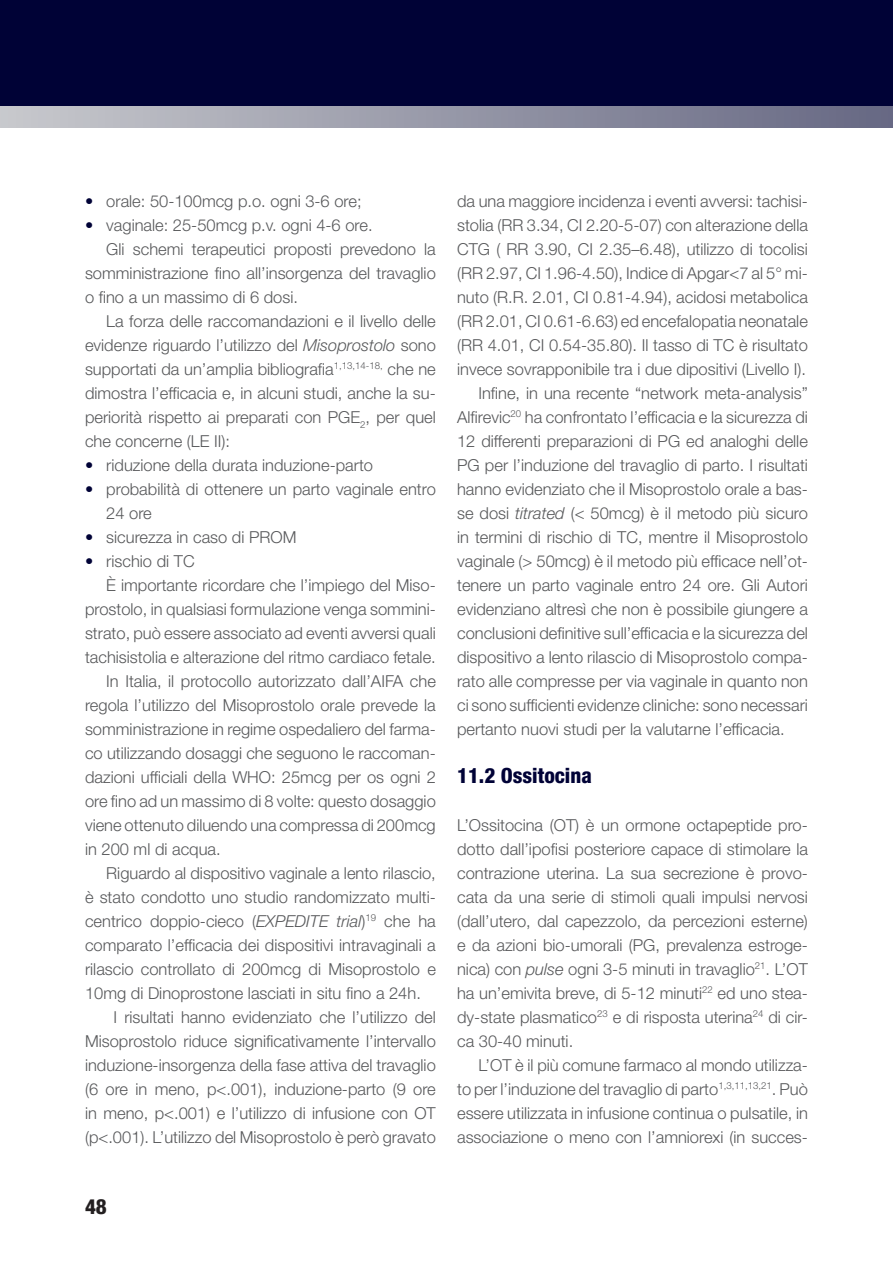
<style>
.page{position:relative;width:893px;height:1263px;background:#fff}
.page>*{position:absolute;margin:0;border:0;box-sizing:border-box;transform-origin:0 0}
.t1{font:800 condensed 21px "Helvetica Neue LT Std";color:#000236}
.t2{font:800 condensed 21px "Helvetica Neue LT Std";color:#231f20}
.t3{font:300 16.5px/24px "Helvetica Neue LT Std";color:#57585a;text-align:justify}
.s1{color:#000236}
.s2{font-style:italic}
</style>
<div class="page">
<div style="left:0;top:0;width:893px;height:128px;background:#000236"></div>
<div style="left:0;top:106px;width:893px;height:22px;background:linear-gradient(to right,#c8c9cd,#666783)"></div>
<p class="t3" style="left:85px;top:189px;width:278px"><span class="s1">•</span> orale: 50-100mcg p.o. ogni 3-6 ore;</p>
<p class="t3" style="left:85px;top:213px;width:289px"><span class="s1">•</span> vaginale: 25-50mcg p.v. ogni 4-6 ore.</p>
<p class="t3" style="left:106px;top:237px;width:331px">Gli schemi terapeutici proposti prevedono la</p>
<p class="t3" style="left:85px;top:261px;width:352px">somministrazione fino all’insorgenza del travaglio</p>
<p class="t3" style="left:85px;top:285px;width:214px">o fino a un massimo di 6 dosi.</p>
<p class="t3" style="left:106px;top:309px;width:331px">La forza delle raccomandazioni e il livello delle</p>
<p class="t3" style="left:85px;top:333px;width:352px">evidenze riguardo l’utilizzo del <span class="s2">Misoprostolo</span> sono</p>
<p class="t3" style="left:85px;top:357px;width:352px">supportati da un’amplia bibliografia<sup>1,13,14-18,</sup> che ne</p>
<p class="t3" style="left:85px;top:381px;width:352px">dimostra l’efficacia e, in alcuni studi, anche la su‑</p>
<p class="t3" style="left:85px;top:405px;width:352px">periorità rispetto ai preparati con PGE<sub>2</sub>, per quel</p>
<p class="t3" style="left:85px;top:429px;width:146px">che concerne (LE II):</p>
<p class="t3" style="left:85px;top:453px;width:290px"><span class="s1">•</span> riduzione della durata induzione-parto</p>
<p class="t3" style="left:106px;top:477px;width:331px;text-indent:-21px"><span class="s1">•</span> probabilità di ottenere un parto vaginale entro<br>24 ore</p>
<p class="t3" style="left:85px;top:525px;width:213px"><span class="s1">•</span> sicurezza in caso di PROM</p>
<p class="t3" style="left:85px;top:549px;width:111px"><span class="s1">•</span> rischio di TC</p>
<p class="t3" style="left:106px;top:573px;width:331px">È importante ricordare che l’impiego del Miso‑</p>
<p class="t3" style="left:85px;top:597px;width:352px">prostolo, in qualsiasi formulazione venga sommini‑</p>
<p class="t3" style="left:85px;top:621px;width:352px">strato, può essere associato ad eventi avversi quali</p>
<p class="t3" style="left:85px;top:645px;width:352px">tachisistolia e alterazione del ritmo cardiaco fetale.</p>
<p class="t3" style="left:106px;top:669px;width:331px">In Italia, il protocollo autorizzato dall’AIFA che</p>
<p class="t3" style="left:85px;top:693px;width:352px">regola l’utilizzo del Misoprostolo orale prevede la</p>
<p class="t3" style="left:85px;top:717px;width:352px">somministrazione in regime ospedaliero del farma‑</p>
<p class="t3" style="left:85px;top:741px;width:352px">co utilizzando dosaggi che seguono le raccoman‑</p>
<p class="t3" style="left:85px;top:765px;width:352px">dazioni ufficiali della WHO: 25mcg per os ogni 2</p>
<p class="t3" style="left:85px;top:789px;width:352px">ore fino ad un massimo di 8 volte: questo dosaggio</p>
<p class="t3" style="left:85px;top:813px;width:352px">viene ottenuto diluendo una compressa di 200mcg</p>
<p class="t3" style="left:85px;top:837px;width:137px">in 200 ml di acqua.</p>
<p class="t3" style="left:106px;top:861px;width:331px">Riguardo al dispositivo vaginale a lento rilascio,</p>
<p class="t3" style="left:85px;top:885px;width:352px">è stato condotto uno studio randomizzato multi‑</p>
<p class="t3" style="left:85px;top:909px;width:352px">centrico doppio-cieco (<span class="s2">EXPEDITE trial</span>)<sup>19</sup> che ha</p>
<p class="t3" style="left:85px;top:933px;width:352px">comparato l’efficacia dei dispositivi intravaginali a</p>
<p class="t3" style="left:85px;top:957px;width:352px">rilascio controllato di 200mcg di Misoprostolo e</p>
<p class="t3" style="left:85px;top:981px;width:337px">10mg di Dinoprostone lasciati in situ fino a 24h.</p>
<p class="t3" style="left:114px;top:1005px;width:324px">I risultati hanno evidenziato che l’utilizzo del</p>
<p class="t3" style="left:85px;top:1029px;width:352px">Misoprostolo riduce significativamente l’intervallo</p>
<p class="t3" style="left:85px;top:1053px;width:352px">induzione-insorgenza della fase attiva del travaglio</p>
<p class="t3" style="left:85px;top:1077px;width:352px">(6 ore in meno, p&lt;.001), induzione-parto (9 ore</p>
<p class="t3" style="left:85px;top:1101px;width:352px">in meno, p&lt;.001) e l’utilizzo di infusione con OT</p>
<p class="t3" style="left:85px;top:1125px;width:352px">(p&lt;.001). L’utilizzo del Misoprostolo è però gravato</p>
<p class="t3" style="left:457px;top:189px;width:352px">da una maggiore incidenza i eventi avversi: tachisi‑</p>
<p class="t3" style="left:457px;top:213px;width:352px">stolia (RR 3.34, CI 2.20-5-07) con alterazione della</p>
<p class="t3" style="left:457px;top:237px;width:352px">CTG ( RR 3.90, CI 2.35–6.48), utilizzo di tocolisi</p>
<p class="t3" style="left:457px;top:261px;width:352px">(RR 2.97, CI 1.96-4.50), Indice di Apgar&lt;7 al 5° mi‑</p>
<p class="t3" style="left:457px;top:285px;width:352px">nuto (R.R. 2.01, CI 0.81-4.94), acidosi metabolica</p>
<p class="t3" style="left:457px;top:309px;width:352px">(RR 2.01, CI 0.61-6.63) ed encefalopatia neonatale</p>
<p class="t3" style="left:457px;top:333px;width:352px">(RR 4.01, CI 0.54-35.80). Il tasso di TC è risultato</p>
<p class="t3" style="left:457px;top:357px;width:351px">invece sovrapponibile tra i due dipositivi (Livello I).</p>
<p class="t3" style="left:478px;top:381px;width:331px">Infine, in una recente “network meta-analysis”</p>
<p class="t3" style="left:457px;top:405px;width:352px">Alfirevic<sup>20</sup> ha confrontato l’efficacia e la sicurezza di</p>
<p class="t3" style="left:457px;top:429px;width:352px">12 differenti preparazioni di PG ed analoghi delle</p>
<p class="t3" style="left:457px;top:453px;width:352px">PG per l’induzione del travaglio di parto. I risultati</p>
<p class="t3" style="left:457px;top:477px;width:352px">hanno evidenziato che il Misoprostolo orale a bas‑</p>
<p class="t3" style="left:457px;top:501px;width:352px">se dosi <span class="s2">titrated</span> (&lt; 50mcg) è il metodo più sicuro</p>
<p class="t3" style="left:457px;top:525px;width:352px">in termini di rischio di TC, mentre il Misoprostolo</p>
<p class="t3" style="left:457px;top:549px;width:352px">vaginale (&gt; 50mcg) è il metodo più efficace nell’ot‑</p>
<p class="t3" style="left:457px;top:573px;width:352px">tenere un parto vaginale entro 24 ore. Gli Autori</p>
<p class="t3" style="left:457px;top:597px;width:352px">evidenziano altresì che non è possibile giungere a</p>
<p class="t3" style="left:457px;top:621px;width:352px">conclusioni definitive sull’efficacia e la sicurezza del</p>
<p class="t3" style="left:457px;top:645px;width:352px">dispositivo a lento rilascio di Misoprostolo compa‑</p>
<p class="t3" style="left:457px;top:669px;width:352px">rato alle compresse per via vaginale in quanto non</p>
<p class="t3" style="left:457px;top:693px;width:352px">ci sono sufficienti evidenze cliniche: sono necessari</p>
<p class="t3" style="left:457px;top:717px;width:329px">pertanto nuovi studi per la valutarne l’efficacia.</p>
<p class="t1" style="left:457px;top:762px;width:136px">11.2 Ossitocina</p>
<p class="t3" style="left:457px;top:813px;width:352px">L’Ossitocina (OT) è un ormone octapeptide pro‑ dotto dall’ipofisi posteriore capace di stimolare la contrazione uterina. La sua secrezione è provo‑ cata da una serie di stimoli quali impulsi nervosi (dall’utero, dal capezzolo, da percezioni esterne) e da azioni bio-umorali (PG, prevalenza estroge‑ nica) con <span class="s2">pulse</span> ogni 3-5 minuti in travaglio<sup>21</sup>. L’OT ha un’emivita breve, di 5-12 minuti<sup>22</sup> ed uno stea‑ dy-state plasmatico<sup>23</sup> e di risposta uterina<sup>24</sup> di cir‑ ca 30-40 minuti.</p>
<p class="t3" style="left:457px;top:1053px;width:352px;text-indent:21px">L’OT è il più comune farmaco al mondo utilizza‑ to per l’induzione del travaglio di parto<sup>1,3,11,13,21</sup>. Può essere utilizzata in infusione continua o pulsatile, in associazione o meno con l’amniorexi (in succes‑</p>
<p class="t2" style="left:85px;top:1194px;width:23px">48</p>
</div>
